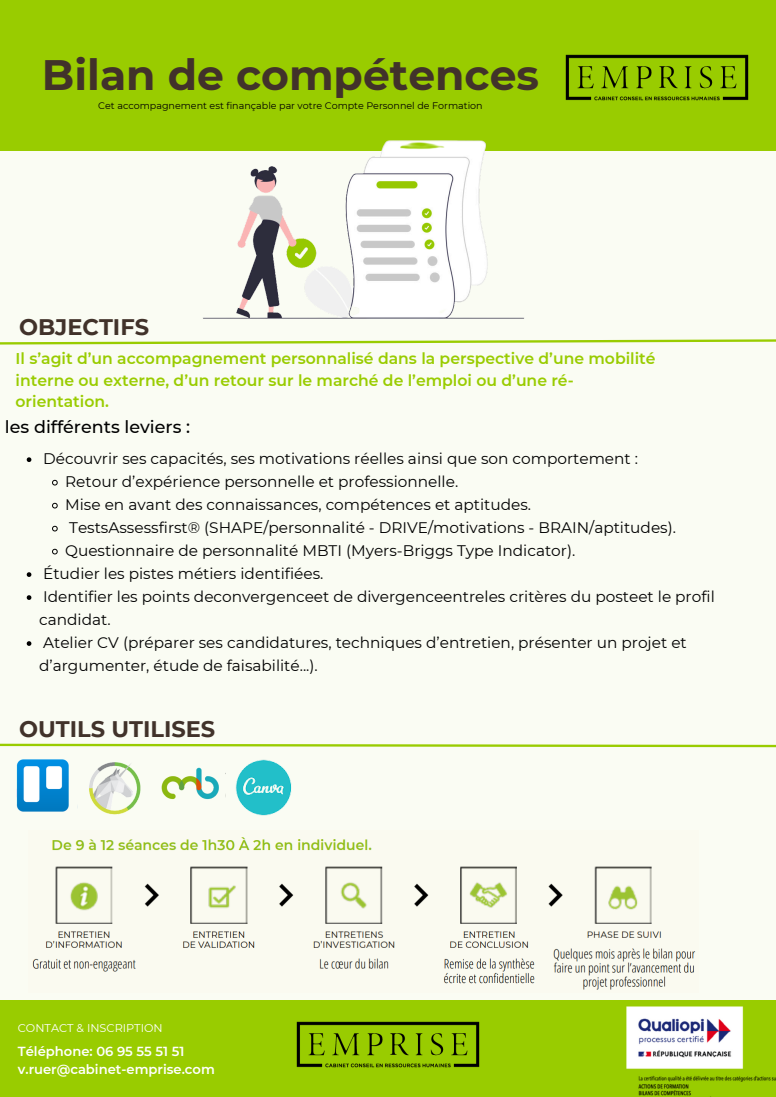
<style>
.page{position:relative;width:776px;height:1097px;background:#fff}
.page>*{position:absolute;margin:0;border:0;box-sizing:border-box;transform-origin:0 0}
.t1{font:700 42.5px "Montserrat";color:#41322a}
.t2{font:700 22.5px "Montserrat";color:#41322a}
.t3{font:500 17.5px "Montserrat";color:#000}
.t4{font:600 15.62px/21.6px "Montserrat";color:#9c0}
.t5{font:15.31px/23px "Montserrat";color:#000}
.t6{font:600 13.12px/18.2px "Montserrat";color:#fff}
.t7{font:11.25px "Montserrat";color:#fff}
.t8{font:9.56px "Montserrat";color:#000}
</style>
<div class="page">
<div style="left:0;top:0;width:775px;height:1096px;background:#fafcf3"></div>
<div style="left:0;top:0;width:775px;height:151px;background:#9c0"></div>
<div style="left:0;top:1000px;width:774px;height:96px;background:#9c0"></div>
<img style="left:296px;top:1021px;width:184px;height:47px">
<svg style="left:0;top:339px;width:775px;height:6px"></svg>
<svg style="left:0;top:743px;width:775px;height:73px"></svg>
<img style="left:565px;top:54px;width:184px;height:47px">
<img style="left:32px;top:837px;width:664px;height:153px">
<img style="left:157px;top:140px;width:412px;height:205px">
<svg style="left:27px;top:457px;width:4px;height:5px"></svg>
<svg style="left:52px;top:480px;width:6px;height:5px"></svg>
<svg style="left:52px;top:502px;width:6px;height:6px"></svg>
<svg style="left:52px;top:525px;width:6px;height:6px"></svg>
<svg style="left:52px;top:548px;width:6px;height:6px"></svg>
<svg style="left:27px;top:572px;width:4px;height:5px"></svg>
<svg style="left:27px;top:595px;width:4px;height:5px"></svg>
<svg style="left:27px;top:641px;width:4px;height:5px"></svg>
<img style="left:626px;top:1000px;width:149px;height:96px">
<p class="t1" style="left:42px;top:49px;width:498px">Bilan de compétences</p>
<p class="t8" style="left:98px;top:100px;width:386px">Cet accompagnement est finançable par votre Compte Personnel de Formation</p>
<p class="t2" style="left:19px;top:313px;width:131px">OBJECTIFS</p>
<p class="t4" style="left:16px;top:348px;width:641px">Il s’agit d’un accompagnement personnalisé dans la perspective d’une mobilité interne ou externe, d’un retour sur le marché de l’emploi ou d’une ré&shy;orientation.</p>
<h6 class="t3" style="left:5px;top:415px;width:187px">les différents leviers :</h6>
<p class="t5" style="left:43px;top:447px;width:596px">Découvrir ses capacités, ses motivations réelles ainsi que son comportement :</p>
<p class="t5" style="left:65px;top:470px;width:394px">Retour d’expérience personnelle et professionnelle.</p>
<p class="t5" style="left:65px;top:493px;width:467px">Mise en avant des connaissances, compétences et aptitudes.</p>
<p class="t5" style="left:69px;top:516px;width:608px">TestsAssessfirst® (SHAPE/personnalité - DRIVE/motivations - BRAIN/aptitudes).</p>
<p class="t5" style="left:65px;top:539px;width:511px">Questionnaire de personnalité MBTI (Myers-Briggs Type Indicator).</p>
<p class="t5" style="left:43px;top:562px;width:282px">Étudier les pistes métiers identifiées.</p>
<p class="t5" style="left:39px;top:585px;width:677px">Identifier les points deconvergenceet de divergenceentreles critères du posteet le profil candidat.</p>
<p class="t5" style="left:39px;top:631px;width:649px">Atelier CV (préparer ses candidatures, techniques d’entretien, présenter un projet et d’argumenter, étude de faisabilité...).</p>
<p class="t2" style="left:19px;top:715px;width:198px">OUTILS UTILISES</p>
<p class="t7" style="left:18px;top:1020px;width:146px">CONTACT &amp; INSCRIPTION</p>
<p class="t6" style="left:18px;top:1042px;width:198px">Téléphone: 06 95 55 51 51 v.ruer@cabinet-emprise.com</p>
</div>
